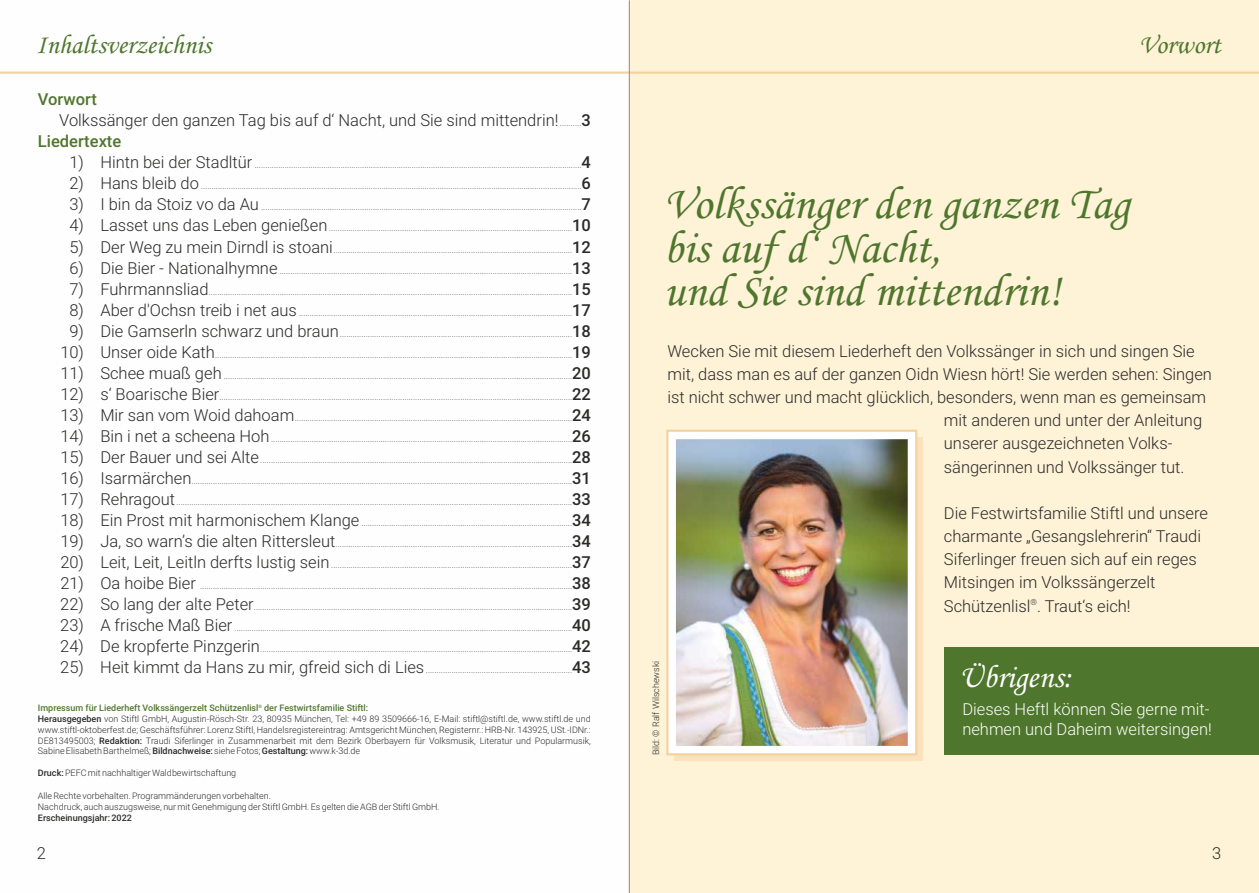
<style>
.page{position:relative;width:1259px;height:893px;background:#fff}
.page>*{position:absolute;margin:0;border:0;box-sizing:border-box;transform-origin:0 0}
.t1{font:46.5px/43.7px "Monotype Corsiva";color:#4f762d}
.t2{font:32.4px "Monotype Corsiva";color:#fefefe}
.t3{font:27px "Monotype Corsiva";color:#4f762d}
.t4{font:300 16.5px/23.1px "Roboto";color:#2b2a29}
.t5{font:300 16.5px/20px "Roboto";color:#fefefe}
.t6{font:500 16.5px "Roboto";color:#4f762d}
.t7{font:300 9px/10.8px "Roboto";color:#2b2a29}
.t8{font:500 9px "Roboto";color:#2b2a29}
.t9{font:300 8.25px "Roboto";color:#2b2a29}
.t10{font:500 4.5px "Roboto";color:#4f762d}
.s1{font-size:9px}
.s2{font-weight:500}
.s3{font-size:16.5px}
.s4{font-weight:500;font-size:16.5px}
.s5{font-weight:500;color:#4f762d}
</style>
<div class="page">
<div style="left:629px;top:0;width:630px;height:893px;background:#fef2d7"></div>
<hr style="left:629px;top:72px;width:630px;height:2px;background:#f4d29f">
<hr style="left:0;top:72px;width:629px;height:2px;background:#f4d29f">
<div style="left:674px;top:437px;width:248px;height:324px;background:#f9e2bc"></div>
<img style="left:669px;top:433px;width:245px;height:319px">
<div style="left:666px;top:430px;width:251px;height:325px;border:2px solid #f4d29f"></div>
<div style="left:944px;top:647px;width:315px;height:107px;background:#4f762d"></div>
<hr style="left:629px;top:0;width:1px;height:893px;background:#898989">
<h3 class="t3" style="left:36px;top:34px;width:176px">Inhaltsverzeichnis</h3>
<h3 class="t6" style="left:38px;top:93px;width:60px">Vorwort</h3>
<h3 class="t4" style="left:59px;top:111px;width:533px">Volkssänger den ganzen Tag bis auf d‘ Nacht, und Sie sind mittendrin! <span class="s1">..........</span><span class="s2">3</span></h3>
<h3 class="t6" style="left:38px;top:135px;width:85px">Liedertexte</h3>
<p class="t7" style="left:69px;top:161px;width:523px"><span class="s3">1) Hintn bei der Stadltür</span> ........................................................................................................................................................<span class="s4">4</span></p>
<p class="t7" style="left:69px;top:182px;width:523px"><span class="s3">2) Hans bleib do</span> .................................................................................................................................................................................<span class="s4">6</span></p>
<p class="t7" style="left:69px;top:203px;width:523px"><span class="s3">3) I bin da Stoiz vo da Au</span> .....................................................................................................................................................<span class="s4">7</span></p>
<p class="t7" style="left:69px;top:224px;width:523px"><span class="s3">4) Lasset uns das Leben genießen</span> .................................................................................................................<span class="s4">10</span></p>
<p class="t7" style="left:69px;top:245px;width:523px"><span class="s3">5) Der Weg zu mein Dirndl is stoani</span>...............................................................................................................<span class="s4">12</span></p>
<p class="t7" style="left:69px;top:266px;width:523px"><span class="s3">6) Die Bier - Nationalhymne</span> ........................................................................................................................................<span class="s4">13</span></p>
<p class="t7" style="left:69px;top:287px;width:523px"><span class="s3">7) Fuhrmannsliad</span>.........................................................................................................................................................................<span class="s4">15</span></p>
<p class="t7" style="left:69px;top:308px;width:523px"><span class="s3">8) Aber d'Ochsn treib i net aus</span> ...............................................................................................................................<span class="s4">17</span></p>
<p class="t7" style="left:69px;top:329px;width:523px"><span class="s3">9) Die Gamserln schwarz und braun</span>............................................................................................................<span class="s4">18</span></p>
<p class="t7" style="left:60px;top:350px;width:532px"><span class="s3">10) Unser oide Kath</span>......................................................................................................................................................................<span class="s4">19</span></p>
<p class="t7" style="left:60px;top:371px;width:532px"><span class="s3">11) Schee muaß geh</span> ..................................................................................................................................................................<span class="s4">20</span></p>
<p class="t7" style="left:60px;top:392px;width:532px"><span class="s3">12) s‘ Boarische Bier</span>....................................................................................................................................................................<span class="s4">22</span></p>
<p class="t7" style="left:60px;top:413px;width:532px"><span class="s3">13) Mir san vom Woid dahoam</span>.................................................................................................................................<span class="s4">24</span></p>
<p class="t7" style="left:60px;top:434px;width:532px"><span class="s3">14) Bin i net a scheena Hoh</span> ............................................................................................................................................<span class="s4">26</span></p>
<p class="t7" style="left:60px;top:455px;width:532px"><span class="s3">15) Der Bauer und sei Alte</span>.................................................................................................................................................<span class="s4">28</span></p>
<p class="t7" style="left:60px;top:476px;width:532px"><span class="s3">16) Isarmärchen</span>.................................................................................................................................................................................<span class="s4">31</span></p>
<p class="t7" style="left:60px;top:497px;width:532px"><span class="s3">17) Rehragout</span>........................................................................................................................................................................................<span class="s4">33</span></p>
<p class="t7" style="left:60px;top:518px;width:532px"><span class="s3">18) Ein Prost mit harmonischem Klange</span> ..................................................................................................<span class="s4">34</span></p>
<p class="t7" style="left:60px;top:539px;width:532px"><span class="s3">19) Ja, so warn’s die alten Rittersleut</span>..............................................................................................................<span class="s4">34</span></p>
<p class="t7" style="left:60px;top:560px;width:532px"><span class="s3">20) Leit, Leit, Leitln derfts lustig sein</span> ................................................................................................................<span class="s4">37</span></p>
<p class="t7" style="left:60px;top:581px;width:532px"><span class="s3">21) Oa hoibe Bier</span> .............................................................................................................................................................................<span class="s4">38</span></p>
<p class="t7" style="left:60px;top:602px;width:532px"><span class="s3">22) So lang der alte Peter</span>....................................................................................................................................................<span class="s4">39</span></p>
<p class="t7" style="left:60px;top:623px;width:532px"><span class="s3">23) A frische Maß Bier</span> .............................................................................................................................................................<span class="s4">40</span></p>
<p class="t7" style="left:60px;top:644px;width:532px"><span class="s3">24) De kropferte Pinzgerin</span>.................................................................................................................................................<span class="s4">42</span></p>
<p class="t7" style="left:60px;top:665px;width:532px"><span class="s3">25) Heit kimmt da Hans zu mir, gfreid sich di Lies</span> ....................................................................<span class="s4">43</span></p>
<p class="t10" style="left:258px;top:704px;width:5px">®</p>
<p class="t7" style="left:38px;top:703px;width:554px"><span class="s5">Impressum für Liederheft Volkssängerzelt Schützenlisl der Festwirtsfamilie Stiftl:<br></span><span class="s2">Herausgegeben</span> von Stiftl GmbH, Augustin-Rösch-Str. 23, 80935 München, Tel: +49 89 3509666-16, E-Mail: stiftl@stiftl.de, www.stiftl.de und www.stiftl-oktoberfest.de; Geschäftsführer: Lorenz Stiftl, Handelsregistereintrag: Amtsgericht München, Registernr.: HRB-Nr. 143925, USt.-IDNr.:<br>DE813495003; <span class="s2">Redaktion:</span> Traudi Siferlinger in Zusammenarbeit mit dem Bezirk Oberbayern für Volksmusik, Literatur und Popularmusik, Sabine Elisabeth Barthelmeß; <span class="s2">Bildnachweise:</span> siehe Fotos; <span class="s2">Gestaltung:</span>www.k-3d.de</p>
<p class="t7" style="left:38px;top:768px;width:200px"><span class="s2">Druck:</span> PEFC mit nachhaltiger Waldbewirtschaftung</p>
<p class="t7" style="left:38px;top:792px;width:403px">Alle Rechte vorbehalten. Programmänderungen vorbehalten.<br>Nachdruck, auch auszugsweise, nur mit Genehmigung der Stiftl GmbH. Es gelten die AGB der Stiftl GmbH.</p>
<p class="t8" style="left:38px;top:814px;width:95px">Erscheinungsjahr: 2022</p>
<h3 class="t3" style="left:1138px;top:34px;width:84px">Vorwort</h3>
<h1 class="t1" style="left:663px;top:186px;width:467px">Volkssänger den ganzen Tag bis auf d‘ Nacht,<br>und Sie sind mittendrin!</h1>
<h3 class="t4" style="left:667px;top:341px;width:529px">Wecken Sie mit diesem Liederheft den Volkssänger in sich und singen Sie</h3>
<h3 class="t4" style="left:667px;top:364px;width:546px">mit, dass man es auf der ganzen Oidn Wiesn hört! Sie werden sehen: Singen</h3>
<h3 class="t4" style="left:667px;top:387px;width:540px">ist nicht schwer und macht glücklich, besonders, wenn man es gemeinsam</h3>
<h3 class="t4" style="left:944px;top:411px;width:260px">mit anderen und unter der Anleitung</h3>
<h3 class="t4" style="left:944px;top:434px;width:230px">unserer ausgezeichneten Volks-</h3>
<h3 class="t4" style="left:944px;top:457px;width:242px">sängerinnen und Volkssänger tut.</h3>
<h3 class="t4" style="left:944px;top:503px;width:266px">Die Festwirtsfamilie Stiftl und unsere charmante „Gesangslehrerin“ Traudi Siferlinger freuen sich auf ein reges Mitsingen im Volkssängerzelt</h3>
<p class="t9" style="left:1030px;top:599px;width:8px">®</p>
<h3 class="t4" style="left:944px;top:596px;width:188px">Schützenlisl . Traut‘s eich!</h3>
<p class="t7" style="left:651px;top:755px;width:96px;rotate:-90deg">Bild: © Ralf Wilschewski</p>
<h2 class="t2" style="left:959px;top:665px;width:114px">Übrigens:</h2>
<h3 class="t5" style="left:962px;top:701px;width:251px">Dieses Heftl können Sie gerne mit&shy;nehmen und Daheim weitersingen!</h3>
<h3 class="t4" style="left:37px;top:843px;width:11px">2</h3>
<h3 class="t4" style="left:1212px;top:843px;width:11px">3</h3>
</div>
